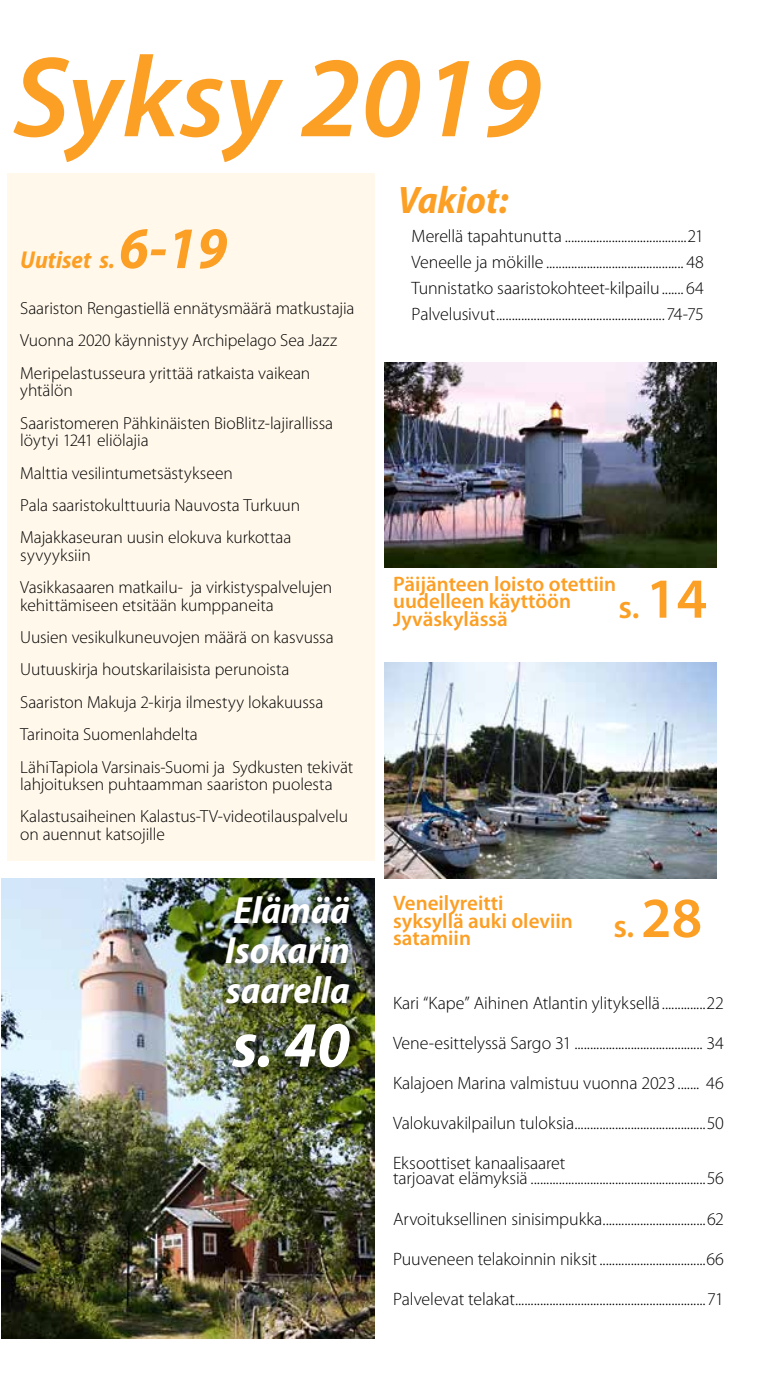
<style>
.page{position:relative;width:762px;height:1389px;background:#fff}
.page>*{position:absolute;margin:0;border:0;box-sizing:border-box;transform-origin:0 0}
.t1{font:italic 600 115.5px "Myriad Pro";color:#fc9f25}
.t2{font:italic 700 semi-condensed 64.92px "Myriad Pro";color:#fff}
.t3{font:italic 700 semi-condensed 59.15px "Myriad Pro";color:#fc9f25}
.t4{font:italic 700 semi-condensed 38.5px "Myriad Pro";color:#fc9f25}
.t5{font:italic 700 semi-condensed 37.98px/39.9px "Myriad Pro";color:#fff;text-align:justify}
.t6{font:600 32.55px "Myriad Pro";color:#fc9f25}
.t7{font:italic 700 semi-condensed 24.5px "Myriad Pro";color:#fc9f25}
.t8{font:600 21px/17.5px "Myriad Pro";color:#fc9f25}
.t9{font:300 18.03px/26.2px "Myriad Pro";letter-spacing:-.005em;color:#000;text-align:justify}
.t10{font:300 17.5px/32.4px "Myriad Pro";letter-spacing:-.005em;color:#000}
.s1{font-size:56.88px}
</style>
<div class="page">
<img style="left:1px;top:878px;width:374px;height:460px">
<div style="left:219px;top:887px;width:146px;height:132px;background:#000;opacity:.75"></div>
<div style="left:7px;top:174px;width:368px;height:687px;background:#fff8eb"></div>
<img style="left:384px;top:363px;width:332px;height:204px">
<div style="left:223px;top:1015px;width:146px;height:72px;background:#000;opacity:.75"></div>
<img style="left:384px;top:663px;width:332px;height:215px">
<h1 class="t1" style="left:13px;top:34px;width:529px">Syksy 2019</h1>
<h3 class="t3" style="left:119px;top:216px;width:109px">6-19</h3>
<p class="t10" style="left:20px;top:292px;width:336px">Saariston Rengastiellä ennätysmäärä matkustajia<br>Vuonna 2020 käynnistyy Archipelago Sea Jazz<br>Meripelastusseura yrittää ratkaista vaikean</p>
<p class="t10" style="left:20px;top:375px;width:314px">yhtälön<br>Saaristomeren Pähkinäisten BioBlitz-lajirallissa</p>
<p class="t10" style="left:20px;top:424px;width:281px">löytyi 1241 eliölajia<br>Malttia vesilintumetsästykseen<br>Pala saaristokulttuuria Nauvosta Turkuun Majakkaseuran uusin elokuva kurkottaa</p>
<p class="t10" style="left:20px;top:539px;width:313px">syvyyksiin<br>Vasikkasaaren matkailu- ja virkistyspalvelujen</p>
<p class="t10" style="left:20px;top:589px;width:334px">kehittämiseen etsitään kumppaneita<br>Uusien vesikulkuneuvojen määrä on kasvussa Uutuuskirja houtskarilaisista perunoista Saariston Makuja 2-kirja ilmestyy lokakuussa Tarinoita Suomenlahdelta<br>LähiTapiola Varsinais-Suomi ja Sydkusten tekivät</p>
<p class="t10" style="left:20px;top:768px;width:329px">lahjoituksen puhtaamman saariston puolesta<br>Kalastusaiheinen Kalastus-TV-videotilauspalvelu</p>
<p class="t10" style="left:20px;top:818px;width:146px">on auennut katsojille</p>
<h3 class="t7" style="left:20px;top:246px;width:96px">Uutiset s.</h3>
<h3 class="t5" style="left:225px;top:891px;width:126px">Elämää Isokarin saarella</h3>
<h2 class="t2" style="left:232px;top:1009px;width:119px">s. 40</h2>
<h3 class="t4" style="left:398px;top:179px;width:112px">Vakiot:</h3>
<p class="t9" style="left:411px;top:223px;width:294px">Merellä tapahtunutta .......................................21<br>Veneelle ja mökille ............................................ 48<br>Tunnistatko saaristokohteet-kilpailu....... 64<br>Palvelusivut......................................................74-75</p>
<p class="t8" style="left:393px;top:574px;width:225px">Päijänteen loisto otettiin uudelleen käyttöön<br>Jyväskylässä</p>
<h3 class="t6" style="left:618px;top:586px;width:90px">s. <span class="s1">14</span></h3>
<p class="t8" style="left:393px;top:894px;width:181px">Veneilyreitti syksyllä auki oleviin satamiin</p>
<h3 class="t6" style="left:613px;top:905px;width:90px">s. <span class="s1">28</span></h3>
<p class="t9" style="left:393px;top:990px;width:332px">Kari “Kape” Aihinen Atlantin ylityksellä..............22</p>
<p class="t9" style="left:393px;top:1030px;width:332px">Vene-esittelyssä Sargo 31 ......................................... 34</p>
<p class="t9" style="left:393px;top:1070px;width:332px">Kalajoen Marina valmistuu vuonna 2023....... 46</p>
<p class="t9" style="left:393px;top:1110px;width:332px">Valokuvakilpailun tuloksia..........................................50</p>
<p class="t9" style="left:393px;top:1156px;width:332px;line-height:15.2px">Eksoottiset kanaalisaaret<br>tarjoavat elämyksiä ........................................................56</p>
<p class="t9" style="left:393px;top:1206px;width:332px">Arvoituksellinen sinisimpukka.................................62</p>
<p class="t9" style="left:393px;top:1246px;width:332px">Puuveneen telakoinnin niksit..................................66</p>
<p class="t9" style="left:393px;top:1286px;width:332px">Palvelevat telakat.............................................................71</p>
</div>
